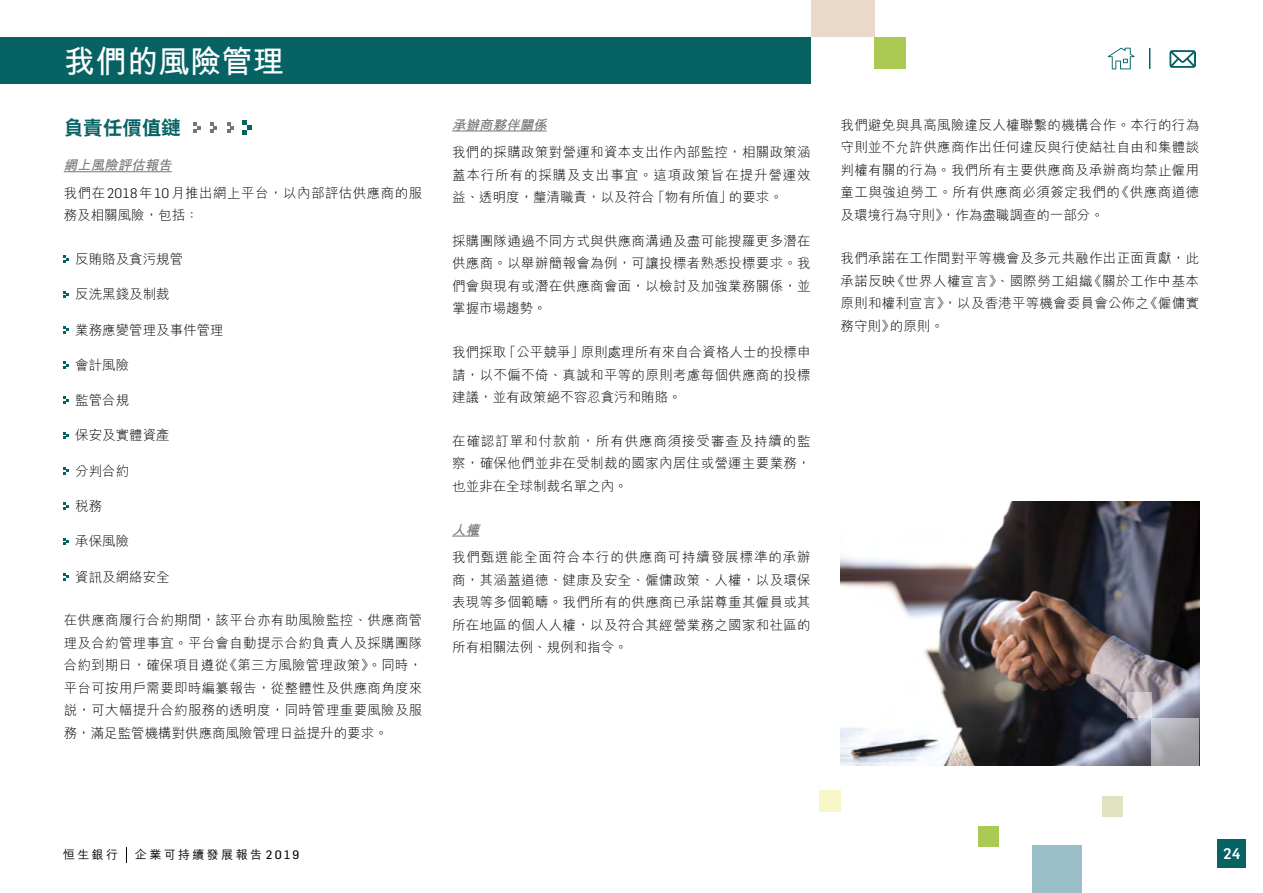
<style>
.page{position:relative;width:1263px;height:893px;background:#fff}
.page>*{position:absolute;margin:0;border:0;box-sizing:border-box;transform-origin:0 0}
.t1{font:700 31.5px "M Hei HK";color:#fff}
.t2{font:800 19.5px "C Hei 2 HK";color:#076264}
.t3{font:500 15px "Flama";color:#fff}
.t4{font:300 13.5px/22.5px "M Hei HK";letter-spacing:.02em;color:#000;text-align:justify}
.t5{font:300 13.5px "M Hei HK";color:#000}
.t6{font:italic 700 13.5px "M Hei HK";color:#757575}
.t7{font:500 12px "M Hei HK";letter-spacing:.2em;color:#000}
.s1{font-weight:700;font-style:italic;color:#757575}
.s2{font-family:"Flama"}
.s3{font-family:"Flama Basic";font-weight:400}
</style>
<div class="page">
<svg style="left:126px;top:847px;width:1px;height:16px"></svg>
<div style="left:811px;top:0;width:63px;height:37px;background:#e8d9c8"></div>
<div style="left:874px;top:37px;width:32px;height:32px;background:#aaca54"></div>
<div style="left:0;top:37px;width:811px;height:47px;background:#076264"></div>
<div style="left:1032px;top:845px;width:49px;height:48px;background:#9abec7"></div>
<div style="left:819px;top:790px;width:21px;height:21px;background:#f6f6c7"></div>
<div style="left:1102px;top:796px;width:21px;height:20px;background:#e1e2bf"></div>
<div style="left:978px;top:826px;width:21px;height:20px;background:#aaca54"></div>
<svg style="left:193px;top:122px;width:7px;height:11px"></svg>
<svg style="left:210px;top:122px;width:7px;height:11px"></svg>
<svg style="left:227px;top:122px;width:7px;height:11px"></svg>
<svg style="left:242px;top:120px;width:10px;height:15px"></svg>
<hr style="left:64px;top:171px;width:108px;height:1px;background:#757575">
<svg style="left:64px;top:256px;width:5px;height:7px"></svg>
<svg style="left:64px;top:291px;width:5px;height:7px"></svg>
<svg style="left:64px;top:326px;width:5px;height:7px"></svg>
<svg style="left:64px;top:361px;width:5px;height:8px"></svg>
<svg style="left:64px;top:397px;width:5px;height:7px"></svg>
<svg style="left:64px;top:432px;width:5px;height:7px"></svg>
<svg style="left:64px;top:467px;width:5px;height:7px"></svg>
<svg style="left:64px;top:503px;width:5px;height:7px"></svg>
<svg style="left:64px;top:538px;width:5px;height:7px"></svg>
<svg style="left:64px;top:573px;width:5px;height:7px"></svg>
<hr style="left:452px;top:131px;width:95px;height:1px;background:#757575">
<svg style="left:452px;top:536px;width:27px;height:1px"></svg>
<img style="left:840px;top:502px;width:359px;height:263px">
<svg style="left:1127px;top:692px;width:24px;height:26px"></svg>
<svg style="left:1151px;top:718px;width:48px;height:47px;background:#aaaaaf"></svg>
<div style="left:1217px;top:839px;width:29px;height:28px;background:#076264"></div>
<svg style="left:1149px;top:48px;width:1px;height:21px"></svg>
<img style="left:1112px;top:47px;width:19px;height:23px">
<svg style="left:1169px;top:50px;width:27px;height:18px"></svg>
<svg style="left:1108px;top:48px;width:27px;height:21px"></svg>
<h1 class="t1" style="left:64px;top:38px;width:222px">我們的風險管理</h1>
<h2 class="t2" style="left:64px;top:115px;width:118px">負責任價值鏈</h2>
<p class="t6" style="left:452px;top:115px;width:100px">承辦商夥伴關係</p>
<p class="t4" style="left:452px;top:140px;width:360px">我們的採購政策對營運和資本支出作內部監控，相關政策涵蓋本行所有的採購及支出事宜。這項政策旨在提升營運效益、透明度，釐清職責，以及符合「物有所值」的要求。</p>
<p class="t4" style="left:452px;top:229px;width:360px">採購團隊通過不同方式與供應商溝通及盡可能搜羅更多潛在供應商。以舉辦簡報會為例，可讓投標者熟悉投標要求。我們會與現有或潛在供應商會面，以檢討及加強業務關係，並掌握市場趨勢。</p>
<p class="t4" style="left:452px;top:340px;width:360px">我們採取「公平競爭」原則處理所有來自合資格人士的投標申請，以不偏不倚、真誠和平等的原則考慮每個供應商的投標建議，並有政策絕不容忍貪污和賄賂。</p>
<p class="t4" style="left:452px;top:429px;width:360px">在確認訂單和付款前，所有供應商須接受審查及持續的監察，確保他們並非在受制裁的國家內居住或營運主要業務，也並非在全球制裁名單之內。</p>
<p class="t6" style="left:452px;top:520px;width:32px">人權</p>
<p class="t4" style="left:452px;top:545px;width:360px">我們甄選能全面符合本行的供應商可持續發展標準的承辦商，其涵蓋道德、健康及安全、僱傭政策、人權，以及環保表現等多個範疇。我們所有的供應商已承諾尊重其僱員或其所在地區的個人人權，以及符合其經營業務之國家和社區的所有相關法例、規例和指令。</p>
<p class="t4" style="left:64px;top:151px;width:360px;line-height:27.5px"><span class="s1">網上風險評估報告<br></span>我們在<span class="s2">2018</span>年<span class="s2">10</span>月推出網上平台，以內部評估供應商的服</p>
<p class="t5" style="left:64px;top:206px;width:136px">務及相關風險，包括：</p>
<p class="t5" style="left:75px;top:250px;width:109px">反賄賂及貪污規管</p>
<p class="t5" style="left:75px;top:285px;width:96px">反洗黑錢及制裁</p>
<p class="t5" style="left:75px;top:320px;width:150px">業務應變管理及事件管理</p>
<p class="t4" style="left:75px;top:353px;width:55px">會計風險</p>
<p class="t4" style="left:75px;top:388px;width:55px">監管合規</p>
<p class="t5" style="left:75px;top:426px;width:96px">保安及實體資產</p>
<p class="t4" style="left:75px;top:459px;width:55px">分判合約</p>
<p class="t4" style="left:75px;top:494px;width:28px">稅務</p>
<p class="t4" style="left:75px;top:529px;width:55px">承保風險</p>
<p class="t5" style="left:75px;top:567px;width:96px">資訊及網絡安全</p>
<p class="t4" style="left:64px;top:608px;width:360px">在供應商履行合約期間，該平台亦有助風險監控、供應商管理及合約管理事宜。平台會自動提示合約負責人及採購團隊合約到期日，確保項目遵從《第三方風險管理政策》。同時，平台可按用戶需要即時編纂報告，從整體性及供應商角度來說，可大幅提升合約服務的透明度，同時管理重要風險及服務，滿足監管機構對供應商風險管理日益提升的要求。</p>
<p class="t4" style="left:840px;top:113px;width:360px">我們避免與具高風險違反人權聯繫的機構合作。本行的行為守則並不允許供應商作出任何違反與行使結社自由和集體談判權有關的行為。我們所有主要供應商及承辦商均禁止僱用童工與強迫勞工。所有供應商必須簽定我們的《供應商道德及環境行為守則》，作為盡職調查的一部分。</p>
<p class="t4" style="left:840px;top:247px;width:360px">我們承諾在工作間對平等機會及多元共融作出正面貢獻，此承諾反映《世界人權宣言》、國際勞工組織《關於工作中基本原則和權利宣言》，以及香港平等機會委員會公佈之《僱傭實務守則》的原則。</p>
<p class="t7" style="left:63px;top:846px;width:57px">恒生銀行</p>
<p class="t7" style="left:135px;top:846px;width:166px">企業可持續發展報告<span class="s3">2019</span></p>
<p class="t3" style="left:1223px;top:842px;width:19px">24</p>
</div>
